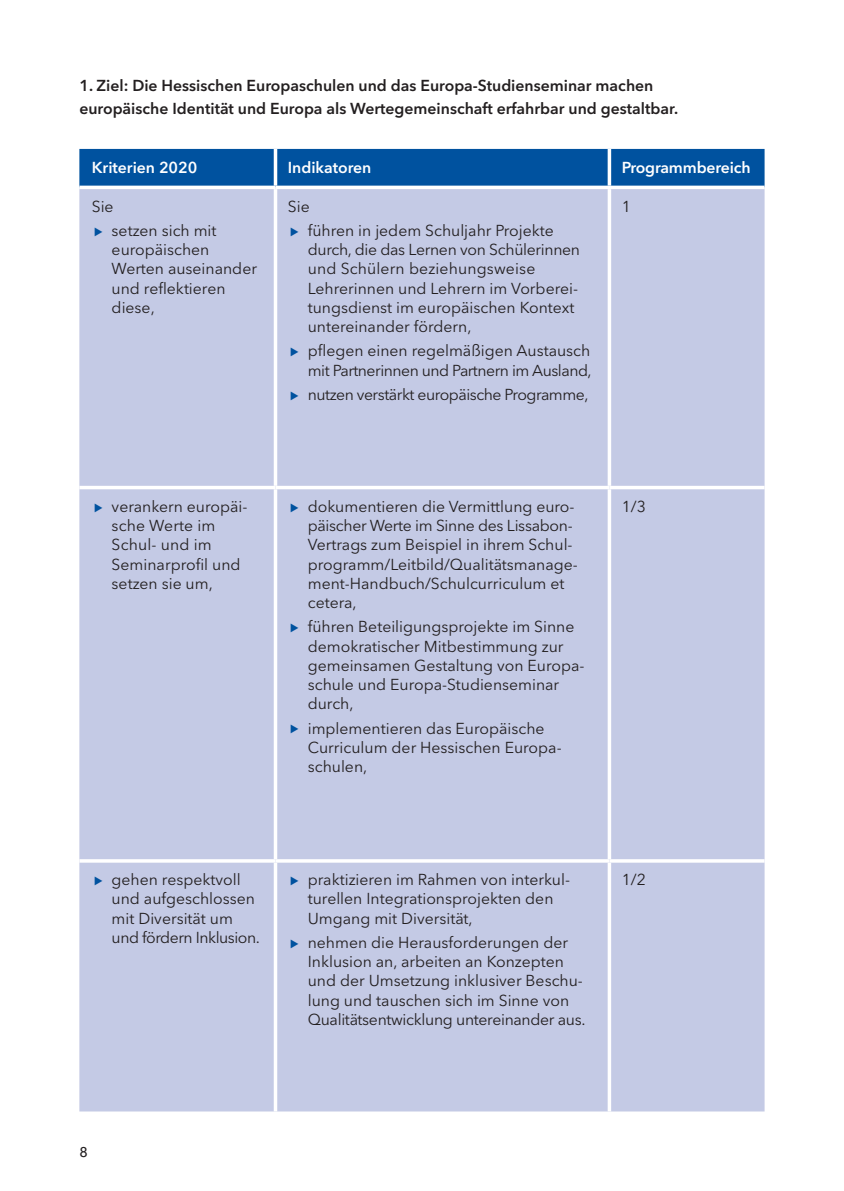
<style>
.page{position:relative;width:844px;height:1191px;background:#fff}
.page>*{position:absolute;margin:0;border:0;box-sizing:border-box;transform-origin:0 0}
.t1{font:15.75px/19.2px "Avenir Next LT Pro";color:#231f20}
.t2{font:600 15.75px/22.8px "Avenir Next LT Pro";color:#231f20}
.t3{font:15.75px/19.2px "Avenir Next LT Pro";letter-spacing:-.03em;color:#231f20}
.t4{font:600 15.75px "Avenir Next LT Pro";color:#fff}
.t5{font:500 14px "Avenir Next";color:#231f20}
</style>
<div class="page">
<div style="left:79px;top:149px;width:685px;height:37px;background:#00529f"></div>
<div style="left:79px;top:189px;width:685px;height:922px;background:#c4cae5"></div>
<svg style="left:273px;top:189px;width:4px;height:297px"></svg>
<svg style="left:607px;top:189px;width:4px;height:297px"></svg>
<hr style="left:79px;top:486px;width:196px;height:3px;background:#fff">
<hr style="left:275px;top:486px;width:334px;height:3px;background:#fff">
<svg style="left:273px;top:489px;width:4px;height:370px"></svg>
<hr style="left:609px;top:486px;width:155px;height:3px;background:#fff">
<svg style="left:607px;top:489px;width:4px;height:370px"></svg>
<hr style="left:79px;top:859px;width:196px;height:3px;background:#fff">
<hr style="left:275px;top:859px;width:334px;height:3px;background:#fff">
<svg style="left:273px;top:862px;width:4px;height:249px"></svg>
<hr style="left:609px;top:859px;width:155px;height:3px;background:#fff">
<svg style="left:607px;top:862px;width:4px;height:249px"></svg>
<svg style="left:273px;top:149px;width:4px;height:37px"></svg>
<svg style="left:607px;top:149px;width:4px;height:37px"></svg>
<svg style="left:95px;top:227px;width:7px;height:9px"></svg>
<svg style="left:291px;top:227px;width:7px;height:9px"></svg>
<svg style="left:291px;top:348px;width:7px;height:9px"></svg>
<svg style="left:291px;top:391px;width:7px;height:9px"></svg>
<svg style="left:95px;top:503px;width:7px;height:9px"></svg>
<svg style="left:291px;top:503px;width:7px;height:9px"></svg>
<svg style="left:291px;top:624px;width:7px;height:8px"></svg>
<svg style="left:291px;top:725px;width:7px;height:9px"></svg>
<svg style="left:95px;top:876px;width:7px;height:9px"></svg>
<svg style="left:291px;top:876px;width:7px;height:9px"></svg>
<svg style="left:291px;top:939px;width:7px;height:9px"></svg>
<p class="t2" style="left:79px;top:76px;width:600px">1. Ziel: Die Hessischen Europaschulen und das Europa-Studienseminar machen europäische Identität und Europa als Wertegemeinschaft erfahrbar und gestaltbar.</p>
<p class="t4" style="left:92px;top:162px;width:107px">Kriterien 2020</p>
<p class="t4" style="left:288px;top:162px;width:85px">Indikatoren</p>
<p class="t4" style="left:621px;top:162px;width:130px">Programmbereich</p>
<p class="t1" style="left:112px;top:196px;width:106px;line-height:24.2px;text-indent:-20px">Sie<br>setzen sich mit</p>
<p class="t1" style="left:112px;top:241px;width:147px">europäischen<br>Werten auseinander und reflektieren diese,</p>
<p class="t1" style="left:307px;top:196px;width:247px;line-height:24.2px;text-indent:-20px">Sie<br>führen in jedem Schuljahr Projekte</p>
<p class="t1" style="left:307px;top:241px;width:274px">durch, die das Lernen von Schülerinnen und Schülern beziehungsweise Lehrerinnen und Lehrern im Vorberei&shy;tungsdienst im europäischen Kontext untereinander fördern,</p>
<p class="t3" style="left:307px;top:343px;width:285px">pflegen einen regelmäßigen Austausch mit Partnerinnen und Partnern im Ausland,</p>
<p class="t3" style="left:307px;top:386px;width:282px">nutzen verstärkt europäische Programme,</p>
<p class="t1" style="left:621px;top:198px;width:11px">1</p>
<p class="t1" style="left:112px;top:498px;width:137px">verankern europäi&shy;sche Werte im<br>Schul- und im<br>Seminarprofil und setzen sie um,</p>
<p class="t1" style="left:307px;top:498px;width:271px">dokumentieren die Vermittlung euro&shy;päischer Werte im Sinne des Lissabon-Vertrags zum Beispiel in ihrem Schul&shy;programm/Leitbild/Qualitätsmanage&shy;ment-Handbuch/Schulcurriculum et cetera,</p>
<p class="t1" style="left:307px;top:619px;width:278px">führen Beteiligungsprojekte im Sinne demokratischer Mitbestimmung zur gemeinsamen Gestaltung von Europa&shy;schule und Europa-Studienseminar durch,</p>
<p class="t1" style="left:307px;top:720px;width:255px">implementieren das Europäische<br>Curriculum der Hessischen Europa&shy;schulen,</p>
<p class="t1" style="left:621px;top:498px;width:26px">1/3</p>
<p class="t1" style="left:112px;top:871px;width:150px">gehen respektvoll und aufgeschlossen mit Diversität um und fördern Inklusion.</p>
<p class="t1" style="left:307px;top:871px;width:264px">praktizieren im Rahmen von interkul&shy;turellen Integrationsprojekten den<br>Umgang mit Diversität,</p>
<p class="t1" style="left:307px;top:934px;width:279px">nehmen die Herausforderungen der Inklusion an, arbeiten an Konzepten und der Umsetzung inklusiver Beschu&shy;lung und tauschen sich im Sinne von Qualitätsentwicklung untereinander aus.</p>
<p class="t1" style="left:621px;top:871px;width:26px">1/2</p>
<p class="t5" style="left:79px;top:1143px;width:10px">8</p>
</div>
